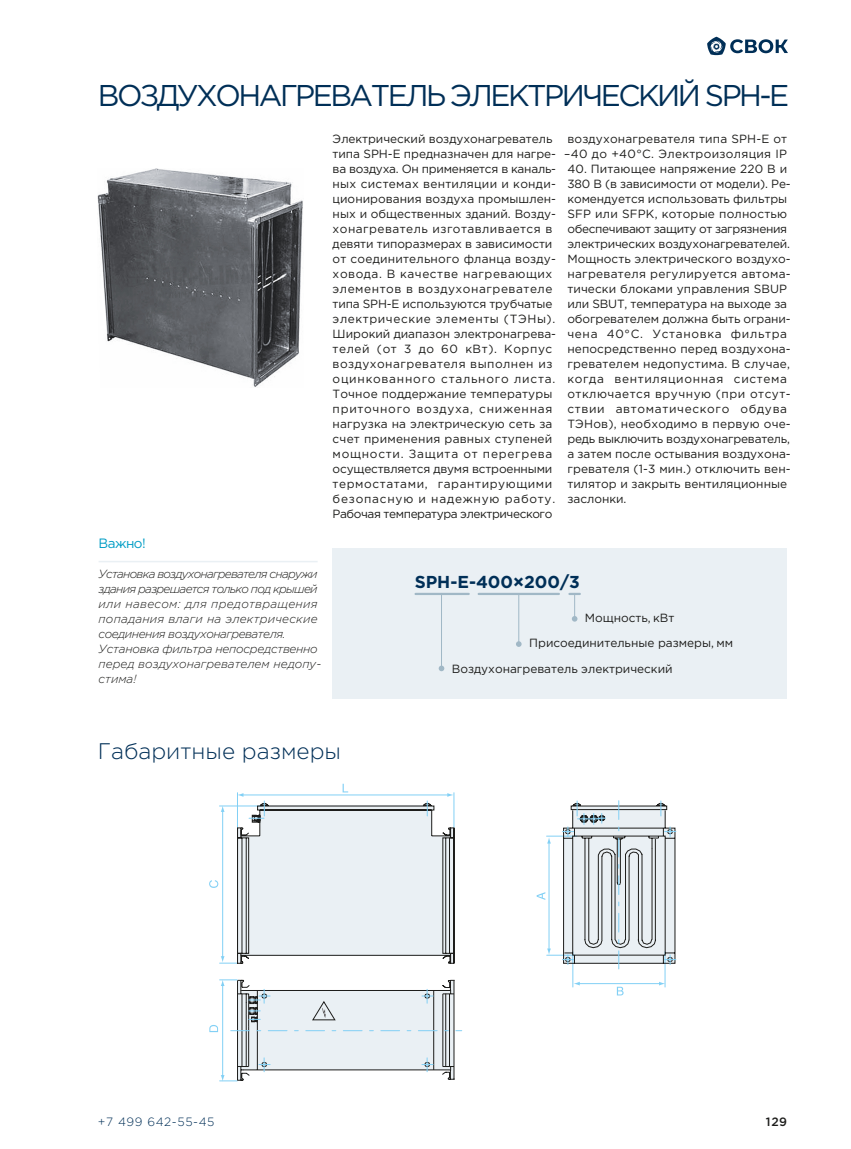
<style>
.page{position:relative;width:851px;height:1149px;background:#fff}
.page>*{position:absolute;margin:0;border:0;box-sizing:border-box;transform-origin:0 0}
.t1{font:30px "Gotham Pro";letter-spacing:-.085em;color:#002f57}
.t2{font:300 22.5px "Gotham Pro";color:#002f57}
.t3{font:700 17.25px "Gotham Pro";color:#002f57}
.t4{font:13.5px "Gotham Pro";letter-spacing:-.04em;color:#009dc5}
.t5{font:300 12px "Gotham Pro";letter-spacing:.05em;color:#002f57}
.t6{font:500 12px "Gotham Pro";color:#1d1d1b}
.t7{font:11.85px/15px "Gotham Pro";letter-spacing:.01em;color:#1d1d1b}
.t8{font:italic 300 11.85px/15px "Gotham Pro";letter-spacing:-.02em;color:#1d1d1b}
</style>
<div class="page">
<svg style="left:707px;top:37px;width:80px;height:18px"></svg>
<div style="left:332px;top:547px;width:455px;height:151px;background:#eaf0f4"></div>
<img style="left:97px;top:169px;width:206px;height:218px">
<hr style="left:99px;top:560px;width:218px;height:2px;background:#eaf0f4">
<hr style="left:415px;top:592px;width:53px;height:3px;background:#a1b8c6">
<hr style="left:478px;top:592px;width:80px;height:3px;background:#a1b8c6">
<svg style="left:569px;top:592px;width:10px;height:29px"></svg>
<svg style="left:438px;top:665px;width:6px;height:6px"></svg>
<hr style="left:441px;top:592px;width:1px;height:74px;background:#a1b8c6">
<svg style="left:516px;top:641px;width:5px;height:5px"></svg>
<hr style="left:518px;top:593px;width:1px;height:49px;background:#a1b8c6">
<hr style="left:219px;top:805px;width:43px;height:1px;background:#82d0f5">
<hr style="left:237px;top:792px;width:1px;height:35px;background:#82d0f5">
<hr style="left:453px;top:792px;width:1px;height:35px;background:#82d0f5">
<hr style="left:572px;top:951px;width:1px;height:35px;background:#82d0f5">
<hr style="left:664px;top:951px;width:1px;height:35px;background:#82d0f5">
<hr style="left:242px;top:794px;width:206px;height:1px;background:#82d0f5">
<svg style="left:447px;top:793px;width:6px;height:3px"></svg>
<svg style="left:237px;top:792px;width:6px;height:4px"></svg>
<hr style="left:578px;top:983px;width:82px;height:1px;background:#82d0f5">
<svg style="left:659px;top:981px;width:6px;height:4px"></svg>
<svg style="left:573px;top:981px;width:6px;height:4px"></svg>
<hr style="left:222px;top:810px;width:1px;height:147px;background:#82d0f5">
<svg style="left:219px;top:955px;width:18px;height:8px"></svg>
<svg style="left:221px;top:805px;width:3px;height:6px"></svg>
<svg style="left:237px;top:802px;width:438px;height:161px"></svg>
<svg style="left:656px;top:800px;width:8px;height:15px"></svg>
<svg style="left:249px;top:800px;width:185px;height:18px"></svg>
<svg style="left:618px;top:800px;width:1px;height:168px"></svg>
<svg style="left:562px;top:800px;width:43px;height:37px"></svg>
<svg style="left:664px;top:826px;width:11px;height:10px"></svg>
<svg style="left:546px;top:948px;width:29px;height:16px"></svg>
<svg style="left:664px;top:951px;width:11px;height:13px"></svg>
<svg style="left:342px;top:783px;width:6px;height:9px"></svg>
<svg style="left:616px;top:986px;width:7px;height:9px"></svg>
<svg style="left:536px;top:891px;width:9px;height:8px"></svg>
<svg style="left:209px;top:880px;width:9px;height:7px"></svg>
<svg style="left:209px;top:979px;width:252px;height:102px"></svg>
<h1 class="t1" style="left:98px;top:84px;width:693px">ВОЗДУХОНАГРЕВАТЕЛЬ ЭЛЕКТРИЧЕСКИЙ SPH-E</h1>
<p class="t7" style="left:332px;top:132px;width:225px">Электрический воздухонагреватель типа SPH-E предназначен для нагре&shy;ва воздуха. Он применяется в каналь&shy;ных системах вентиляции и конди&shy;ционирования воздуха промышлен&shy;ных и общественных зданий. Возду&shy;хонагреватель изготавливается в девяти типоразмерах в зависимости от соединительного фланца возду&shy;ховода. В качестве нагревающих элементов в воздухонагревателе типа SPH-E используются трубчатые электрические элементы (ТЭНы).<br>Широкий диапазон электронагрева&shy;телей (от 3 до 60 кВт). Корпус воздухонагревателя выполнен из оцинкованного стального листа.<br>Точное поддержание температуры приточного воздуха, сниженная нагрузка на электрическую сеть за счет применения равных ступеней мощности. Защита от перегрева осуществляется двумя встроенными термостатами, гарантирующими безопасную и надежную работу.<br>Рабочая температура электрического</p>
<p class="t7" style="left:564px;top:132px;width:224px">воздухонагревателя типа SPH-E от –40 до +40°С. Электроизоляция IP</p>
<p class="t7" style="left:567px;top:162px;width:225px">40. Питающее напряжение 220 В и 380 В (в зависимости от модели). Ре&shy;комендуется использовать фильтры SFP или SFPK, которые полностью обеспечивают защиту от загрязнения электрических воздухонагревателей.<br>Мощность электрического воздухо&shy;нагревателя регулируется автома&shy;тически блоками управления SBUP или SBUT, температура на выходе за обогревателем должна быть ограни&shy;чена 40°С. Установка фильтра непосредственно перед воздухона&shy;гревателем недопустима. В случае, когда вентиляционная система отключается вручную (при отсут&shy;ствии автоматического обдува ТЭНов), необходимо в первую оче&shy;редь выключить воздухонагреватель, а затем после остывания воздухона&shy;гревателя (1-3 мин.) отключить вен&shy;тилятор и закрыть вентиляционные заслонки.</p>
<p class="t4" style="left:99px;top:538px;width:49px">Важно!</p>
<p class="t8" style="left:99px;top:567px;width:224px">Установка воздухонагревателя снаружи здания разрешается только под крышей или навесом: для предотвращения попадания влаги на электрические соединения воздухонагревателя.<br>Установка фильтра непосредственно перед воздухонагревателем недопу&shy;стима!</p>
<h3 class="t3" style="left:414px;top:575px;width:167px">SPH-E-400×200/3</h3>
<p class="t7" style="left:584px;top:611px;width:91px">Мощность, кВт</p>
<p class="t7" style="left:529px;top:636px;width:205px">Присоединительные размеры, мм</p>
<p class="t7" style="left:452px;top:661px;width:222px">Воздухонагреватель электрический</p>
<h2 class="t2" style="left:98px;top:741px;width:245px">Габаритные размеры</h2>
<p class="t5" style="left:98px;top:1117px;width:118px">+7 499 642-55-45</p>
<p class="t6" style="left:765px;top:1117px;width:23px">129</p>
</div>
